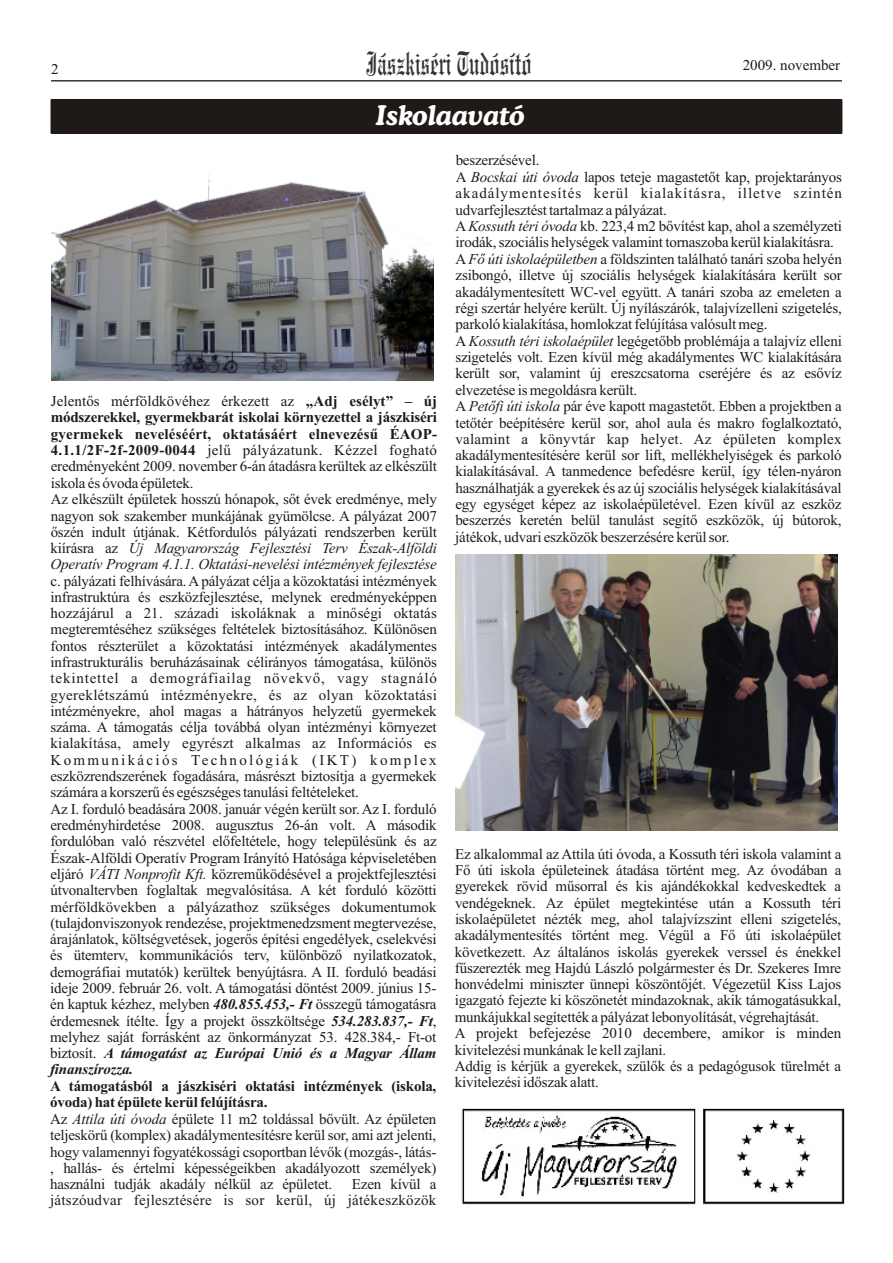
<style>
.page{position:relative;width:893px;height:1263px;background:#fff}
.page>*{position:absolute;margin:0;border:0;box-sizing:border-box;transform-origin:0 0}
.t1{font:33.75px "Engravers Old English BT";color:#383330;scale:.66 1}
.t2{font:italic 700 27px "Hu Coapr";letter-spacing:-.005em;color:#fff}
.t3{font:15px/16.4px "Times New Roman";letter-spacing:-.015em;color:#1f1a17}
.t4{font:italic 15px/16.4px "Times New Roman";letter-spacing:-.015em;color:#1f1a17}
.t5{font:italic 700 15px "Times New Roman";letter-spacing:-.01em;color:#1f1a17}
.t6{font:15px/16.4px "Times New Roman";letter-spacing:.02em;color:#1f1a17;text-align:right}
.t7{font:15px "Times New Roman";letter-spacing:.065em;color:#1f1a17}
.t8{font:700 15px "Times New Roman";color:#1f1a17}
.s1{font-style:italic}
.s2{font-weight:700}
.s3{font-style:normal}
.s4{font-weight:700;font-style:italic}
.s5{font-weight:400;font-style:normal}
</style>
<div class="page">
<hr style="left:51px;top:80px;width:791px;height:2px;background:#383330">
<div style="left:51px;top:99px;width:791px;height:35px;background:#1f1a17;border:1px solid #1f1a17"></div>
<img style="left:461px;top:1108px;width:384px;height:97px">
<img style="left:51px;top:175px;width:382px;height:206px">
<img style="left:455px;top:554px;width:383px;height:277px">
<p class="t3" style="left:51px;top:62px;width:9px">2</p>
<h1 class="t1" style="left:366px;top:49px;width:253px">Jászkiséri Tudósító</h1>
<p class="t3" style="left:743px;top:59px;width:99px">2009. november</p>
<h2 class="t2" style="left:377px;top:105px;width:150px">Iskolaavató</h2>
<p class="t3" style="left:456px;top:154px;width:85px">beszerzésével.</p>
<p class="t3" style="left:456px;top:170px;width:388px">A <span class="s1">Bocskai úti óvoda</span> lapos teteje magastetõt kap, projektarányos</p>
<p class="t7" style="left:456px;top:188px;width:388px">akadálymentesítés kerül kialakításra, illetve szintén</p>
<p class="t3" style="left:456px;top:203px;width:213px">udvarfejlesztést tartalmaz a pályázat.</p>
<p class="t3" style="left:456px;top:219px;width:388px">A<span class="s1">Kossuth téri óvoda</span> kb. 223,4 m2 bõvítést kap, ahol a személyzeti</p>
<p class="t3" style="left:456px;top:236px;width:380px">irodák, szociális helységek valamint tornaszoba kerül kialakításra.</p>
<p class="t3" style="left:456px;top:252px;width:388px">A<span class="s1">Fõ úti iskolaépületben</span> a földszinten található tanári szoba helyén</p>
<p class="t3" style="left:456px;top:269px;width:388px">zsibongó, illetve új szociális helységek kialakítására került sor</p>
<p class="t3" style="left:456px;top:285px;width:388px">akadálymentesített WC-vel együtt. A tanári szoba az emeleten a</p>
<p class="t3" style="left:456px;top:301px;width:388px">régi szertár helyére került. Új nyílászárók, talajvízelleni szigetelés,</p>
<p class="t3" style="left:456px;top:317px;width:314px">parkoló kialakítása, homlokzat felújítása valósult meg.</p>
<p class="t3" style="left:456px;top:334px;width:388px">A <span class="s1">Kossuth téri iskolaépület</span> legégetõbb problémája a talajvíz elleni</p>
<p class="t3" style="left:455px;top:350px;width:388px">szigetelés volt. Ezen kívül még akadálymentes WC kialakítására</p>
<p class="t3" style="left:455px;top:367px;width:388px">került sor, valamint új ereszcsatorna cseréjére és az esõvíz</p>
<p class="t3" style="left:455px;top:383px;width:183px">elvezetése is megoldásra került.</p>
<p class="t3" style="left:51px;top:399px;width:792px">Jelentõs mérföldkövéhez érkezett az <sup>„Adj</sup> <sup>esélyt”</sup> <sup>–</sup> <sup>új</sup> A <span class="s1">Petõfi úti iskola</span> pár éve kapott magastetõt. Ebben a projektben a</p>
<p class="t3" style="left:51px;top:416px;width:792px"><sup>módszerekkel,</sup> <sup>gyermekbarát</sup> <sup>iskolai</sup> <sup>környezettel</sup> <sup>a</sup> <sup>jászkiséri</sup> tetõtér beépítésére kerül sor, ahol aula és makro foglalkoztató,</p>
<p class="t3" style="left:51px;top:424px;width:792px;line-height:21.3px"><span class="s2">gyermekek neveléséért, oktatásáért elnevezésû ÉAOP-</span> valamint a könyvtár kap helyet. Az épületen komplex<br><sup>4.1.1/2F-2f-2009-0044</sup> jelû pályázatunk. Kézzel fogható akadálymentesítésére kerül sor lift, mellékhelyiségek és parkoló</p>
<p class="t3" style="left:51px;top:460px;width:792px">eredményeként 2009. november 6-án átadásra kerültek az elkészült kialakításával. A tanmedence befedésre kerül, így télen-nyáron iskola és óvoda épületek.</p>
<p class="t3" style="left:51px;top:483px;width:792px;line-height:11.6px;text-align:right">használhatják a gyerekek és az új szociális helységek kialakításával<br>Az elkészült épületek hosszú hónapok, sõt évek eredménye, mely egy egységet képez az iskolaépületével. Ezen kívül az eszköz</p>
<p class="t3" style="left:51px;top:516px;width:792px;line-height:11.6px">nagyon sok szakember munkájának gyümölcse. A pályázat 2007 beszerzés keretén belül tanulást segítõ eszközök, új bútorok, õszén indult útjának. Kétfordulós pályázati rendszerben került játékok, udvari eszközök beszerzésére kerül sor.</p>
<p class="t4" style="left:51px;top:541px;width:388px"><span class="s3">kiírásra az</span> Új Magyarország Fejlesztési Terv Észak-Alföldi<br>Operatív Program 4.1.1. Oktatási-nevelési intézmények fejlesztése</p>
<p class="t3" style="left:50px;top:574px;width:388px">c. pályázati felhívására. Apályázat célja a közoktatási intézmények infrastruktúra és eszközfejlesztése, melynek eredményeképpen hozzájárul a 21. századi iskoláknak a minõségi oktatás megteremtéséhez szükséges feltételek biztosításához. Különösen fontos részterület a közoktatási intézmények akadálymentes infrastrukturális beruházásainak célirányos támogatása, különös tekintettel a demográfiailag növekvõ, vagy stagnáló gyereklétszámú intézményekre, és az olyan közoktatási intézményekre, ahol magas a hátrányos helyzetû gyermekek száma. A támogatás célja továbbá olyan intézményi környezet kialakítása, amely egyrészt alkalmas az Információs es Kommunikációs Technológiák (IKT) komplex eszközrendszerének fogadására, másrészt biztosítja a gyermekek számára a korszerû és egészséges tanulási feltételeket.<br>Az I. forduló beadására 2008. január végén került sor. Az I. forduló eredményhirdetése 2008. augusztus 26-án volt. A második fordulóban való részvétel elõfeltétele, hogy településünk és az Észak-Alföldi Operatív Program Irányító Hatósága képviseletében</p>
<p class="t3" style="left:455px;top:847px;width:388px">Ez alkalommal az Attila úti óvoda, a Kossuth téri iskola valamint a<br>Fõ úti iskola épületeinek átadása történt meg. Az óvodában a</p>
<p class="t3" style="left:50px;top:867px;width:388px">eljáró <span class="s1">VÁTI Nonprofit Kft.</span> közremûködésével a projektfejlesztési</p>
<p class="t3" style="left:455px;top:880px;width:388px">gyerekek rövid mûsorral és kis ajándékokkal kedveskedtek a</p>
<p class="t3" style="left:50px;top:883px;width:388px">útvonaltervben foglaltak megvalósítása. A két forduló közötti mérföldkövekben a pályázathoz szükséges dokumentumok</p>
<p class="t3" style="left:455px;top:896px;width:388px">vendégeknek. Az épület megtekintése után a Kossuth téri iskolaépületet nézték meg, ahol talajvízszint elleni szigetelés,</p>
<p class="t3" style="left:50px;top:916px;width:388px">(tulajdonviszonyok rendezése, projektmenedzsment megtervezése,</p>
<p class="t3" style="left:455px;top:928px;width:388px">akadálymentesítés történt meg. Végül a Fõ úti iskolaépület</p>
<p class="t3" style="left:50px;top:932px;width:388px">árajánlatok, költségvetések, jogerõs építési engedélyek, cselekvési</p>
<p class="t3" style="left:455px;top:945px;width:388px">következett. Az általános iskolás gyerekek verssel és énekkel</p>
<p class="t3" style="left:50px;top:949px;width:388px">és ütemterv, kommunikációs terv, különbözõ nyilatkozatok,</p>
<p class="t3" style="left:455px;top:961px;width:388px">fûszerezték meg Hajdú László polgármester és Dr. Szekeres Imre</p>
<p class="t3" style="left:50px;top:965px;width:388px">demográfiai mutatók) kerültek benyújtásra. A II. forduló beadási</p>
<p class="t3" style="left:455px;top:977px;width:388px">honvédelmi miniszter ünnepi köszöntõjét. Végezetül Kiss Lajos</p>
<p class="t3" style="left:50px;top:981px;width:388px">ideje 2009. február 26. volt. A támogatási döntést 2009. június 15-</p>
<p class="t3" style="left:455px;top:994px;width:388px">igazgató fejezte ki köszönetét mindazoknak, akik támogatásukkal,</p>
<p class="t3" style="left:50px;top:997px;width:388px">én kaptuk kézhez, melyben <span class="s4">480.855.453,- Ft</span> összegû támogatásra</p>
<p class="t3" style="left:455px;top:1010px;width:366px">munkájukkal segítették a pályázat lebonyolítását, végrehajtását.</p>
<p class="t3" style="left:50px;top:1014px;width:388px">érdemesnek ítélte. Így a projekt összköltsége <span class="s4">534.283.837,- Ft</span>, melyhez saját forrásként az önkormányzat 53. 428.384,- Ft-ot</p>
<p class="t3" style="left:455px;top:1026px;width:388px">A projekt befejezése 2010 decembere, amikor is minden</p>
<p class="t5" style="left:50px;top:1048px;width:388px"><span class="s5">biztosít.</span> A támogatást az Európai Unió és a Magyar Állam</p>
<p class="t3" style="left:455px;top:1043px;width:388px">kivitelezési munkának le kell zajlani.<br>Addig is kérjük a gyerekek, szülõk és a pedagógusok türelmét a</p>
<p class="t5" style="left:50px;top:1064px;width:85px">finanszírozza.</p>
<p class="t8" style="left:50px;top:1081px;width:12px">A</p>
<p class="t3" style="left:455px;top:1076px;width:146px">kivitelezési idõszak alatt.</p>
<p class="t3" style="left:50px;top:1079px;width:388px;text-indent:19px"><span class="s2">támogatásból a jászkiséri oktatási intézmények (iskola, óvoda) hat épülete kerül felújításra.<br></span>Az <span class="s1">Attila úti óvoda</span> épülete 11 m2 toldással bõvült. Az épületen teljeskörû (komplex) akadálymentesítésre kerül sor, ami azt jelenti, hogy valamennyi fogyatékossági csoportban lévõk (mozgás-, látás-, hallás- és értelmi képességeikben akadályozott személyek) használni tudják akadály nélkül az épületet.</p>
<p class="t6" style="left:50px;top:1177px;width:388px">Ezen kívül a<br>játszóudvar fejlesztésére is sor kerül, új játékeszközök</p>
</div>
